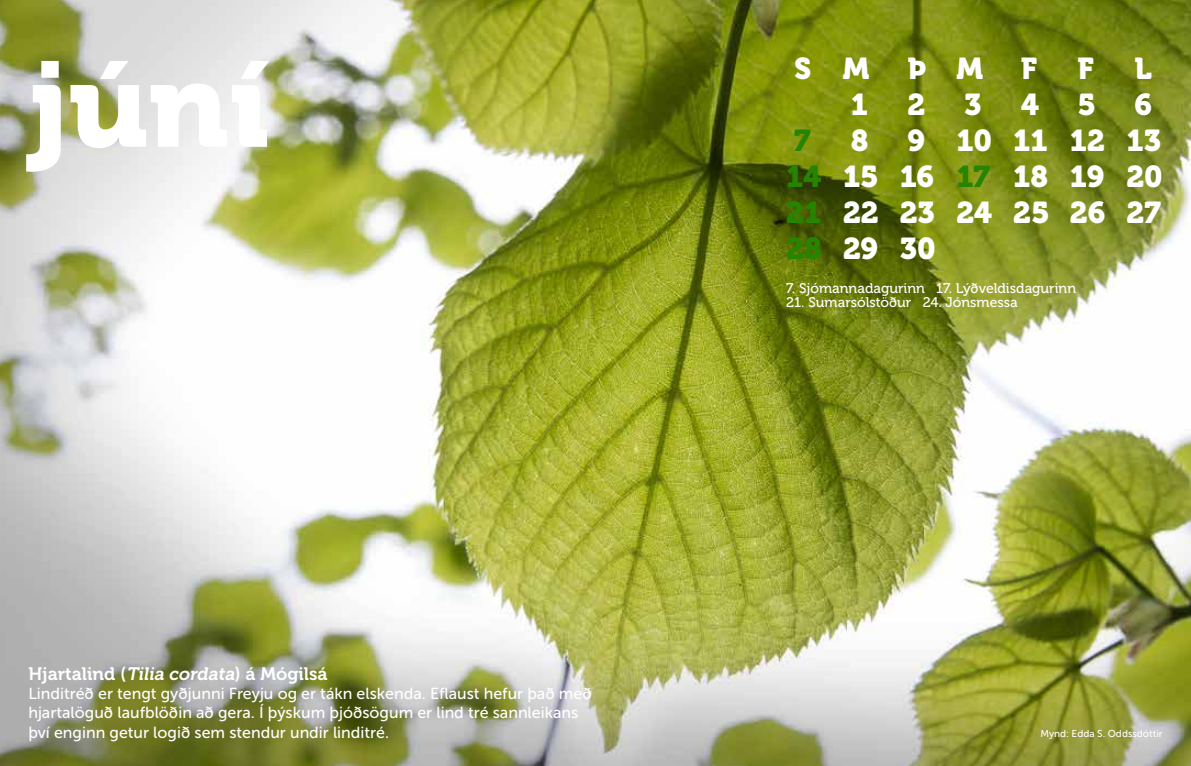
<style>
.page{position:relative;width:1191px;height:766px;background:#fff}
.page>*{position:absolute;margin:0;border:0;box-sizing:border-box;transform-origin:0 0}
.t1{font:120px "Museo 900";color:#fff}
.t2{font:30px/36px "Museo 900";letter-spacing:-.005em;color:#fff;text-align:justify}
.t3{font:30px "Museo 900";color:#268400}
.t4{font:18px "Museo 700";color:#fff}
.t5{font:16px/19.2px "Museo Sans 500";color:#fff}
.t6{font:14px "Museo 500";color:#fff}
.t7{font:10px "Museo Sans 500";color:#fff}
.s1{font-style:italic}
.s2{color:#268400}
</style>
<div class="page">
<img style="left:0;top:0;width:1191px;height:765px">
<h1 class="t1" style="left:28px;top:37px;width:243px">júní</h1>
<p class="t4" style="left:28px;top:663px;width:301px">Hjartalind (<span class="s1">Tilia cordata</span>) á Mógilsá</p>
<p class="t5" style="left:28px;top:684px;width:565px">Linditréð er tengt gyðjunni Freyju og er tákn elskenda. Eflaust hefur það með hjartalöguð laufblöðin að gera. Í þýskum þjóðsögum er lind tré sannleikans því enginn getur logið sem stendur undir linditré.</p>
<h2 class="t2" style="left:794px;top:51px;width:77px">S M</h2>
<h2 class="t2" style="left:907px;top:51px;width:77px">Þ M</h2>
<h2 class="t2" style="left:1021px;top:51px;width:18px">F</h2>
<h2 class="t2" style="left:1077px;top:51px;width:18px">F</h2>
<h2 class="t2" style="left:1134px;top:51px;width:19px">L</h2>
<h2 class="t2" style="left:850px;top:87px;width:19px">1</h2>
<h2 class="t2" style="left:907px;top:87px;width:19px">2</h2>
<h2 class="t2" style="left:964px;top:87px;width:19px">3</h2>
<h2 class="t2" style="left:1021px;top:87px;width:20px">4</h2>
<h2 class="t2" style="left:1077px;top:87px;width:20px">5</h2>
<h2 class="t2" style="left:1134px;top:87px;width:19px">6</h2>
<h2 class="t3" style="left:794px;top:124px;width:18px">7</h2>
<h2 class="t2" style="left:850px;top:123px;width:19px">8</h2>
<h2 class="t2" style="left:786px;top:123px;width:378px;text-indent:121px">9 10 11 12 13<br><span class="s2">14</span> 15 16 <span class="s2">17</span> 18 19 20<br><span class="s2">21</span> 22 23 24 25 26 27<br><span class="s2">28</span> 29 30</h2>
<p class="t6" style="left:786px;top:280px;width:291px">7. Sjómannadagurinn 17. Lýðveldisdagurinn</p>
<p class="t6" style="left:786px;top:294px;width:233px">21. Sumarsólstöður 24. Jónsmessa</p>
<p class="t7" style="left:1040px;top:727px;width:124px">Mynd: Edda S. Oddssdóttir</p>
</div>
